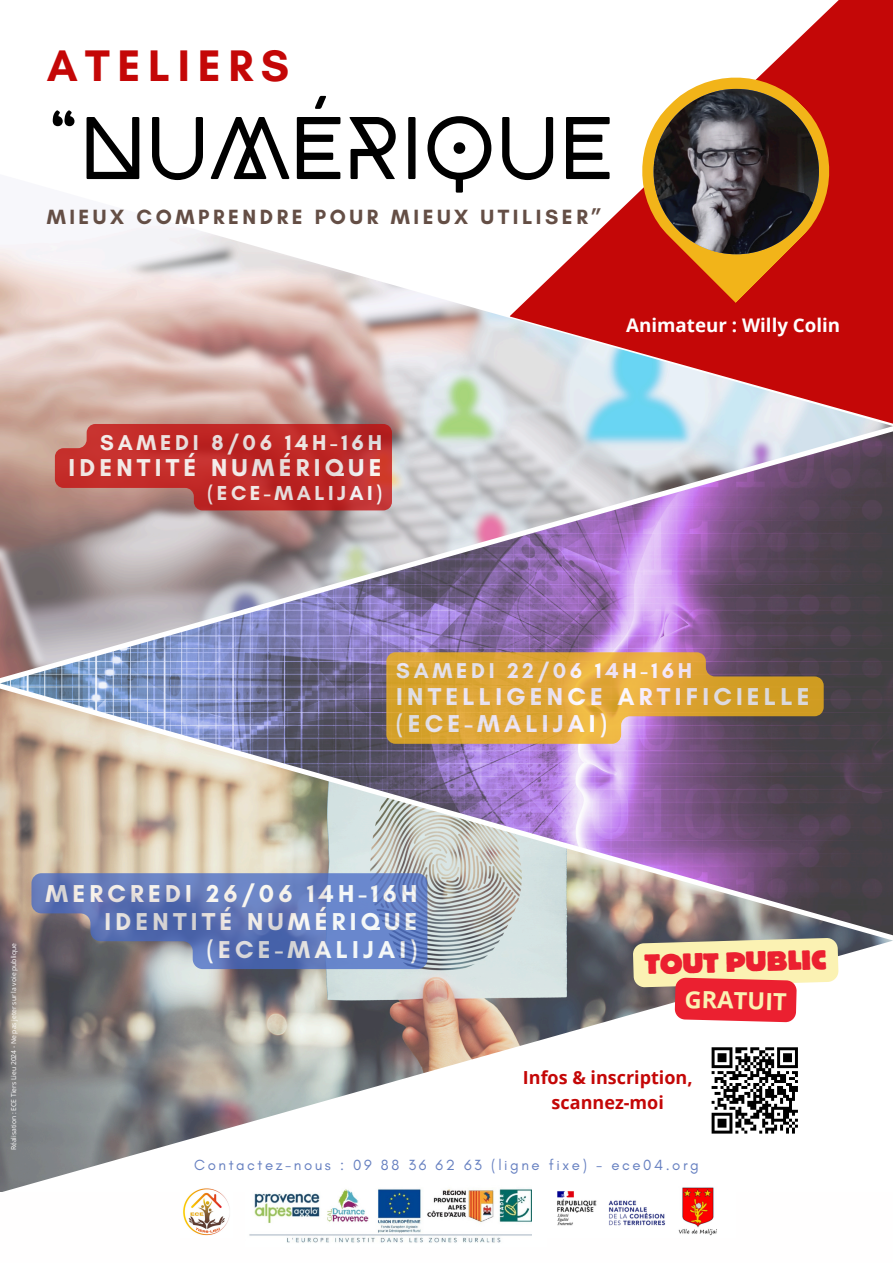
<style>
.page{position:relative;width:893px;height:1263px;background:#fff}
.page>*{position:absolute;margin:0;border:0;box-sizing:border-box;transform-origin:0 0}
.t1{font:83.62px "Coco Bike R";color:#000}
.t2{font:700 45px "Glacial Indifference";letter-spacing:.17em;color:#c40707}
.t3{font:800 29.03px "Bloc";color:#eb2030}
.t4{font:700 24.9px/27.8px "Glacial Indifference";letter-spacing:.17em;color:#fff}
.t5{font:700 23.7px "Open Sans";color:#faf1b3}
.t6{font:700 21.9px "Glacial Indifference";letter-spacing:.17em;color:#fff}
.t7{font:700 21px "Glacial Indifference";letter-spacing:.17em;color:#644e45}
.t8{font:700 20.62px "Glacial Indifference";letter-spacing:.17em;color:#fff}
.t9{font:700 18.75px "Open Sans";color:#fffefe}
.t10{font:700 18px/24.8px "Open Sans";color:#c40707;text-align:center}
.t11{font:15px "Glacial Indifference";letter-spacing:.17em;color:#657fc0}
.t12{font:6.75px "Open Sans";color:#fffefe}
</style>
<div class="page">
<svg style="left:768px;top:0;width:125px;height:174px;fill:#c40707"></svg>
<img style="left:0;top:174px;width:893px;height:504px">
<img style="left:0;top:688px;width:893px;height:504px">
<img style="left:246px;top:1185px;width:287px;height:58px">
<svg style="left:633px;top:68px;width:205px;height:235px;fill:#c40707"></svg>
<img style="left:653px;top:89px;width:166px;height:165px">
<img style="left:180px;top:1186px;width:52px;height:50px">
<img style="left:533px;top:1181px;width:203px;height:55px">
<svg style="left:386px;top:652px;width:437px;height:92px;background:#c49442"></svg>
<svg style="left:31px;top:873px;width:396px;height:96px;background:#6578b0"></svg>
<svg style="left:55px;top:424px;width:337px;height:86px;background:#be3734"></svg>
<svg style="left:633px;top:938px;width:205px;height:84px;background:#e9aa90"></svg>
<div style="left:705px;top:1041px;width:99px;height:98px;background:#fff"></div>
<svg style="left:711px;top:1047px;width:87px;height:87px"></svg>
<h5 class="t2" style="left:47px;top:38px;width:244px">ATELIERS</h5>
<h6 class="t1" style="left:47px;top:101px;width:567px">“NUMÉRIQUE</h6>
<h5 class="t7" style="left:47px;top:204px;width:557px">MIEUX COMPRENDRE POUR MIEUX UTILISER”</h5>
<h4 class="t9" style="left:626px;top:312px;width:215px">Animateur : Willy Colin</h4>
<p class="t6" style="left:100px;top:429px;width:283px">SAMEDI 8/06 14H-16H</p>
<p class="t4" style="left:69px;top:454px;width:314px">IDENTITÉ NUMÉRIQUE</p>
<p class="t8" style="left:207px;top:480px;width:176px">(ECE-MALIJAI)</p>
<p class="t6" style="left:396px;top:657px;width:297px">SAMEDI 22/06 14H-16H</p>
<p class="t4" style="left:396px;top:682px;width:415px;line-height:27.6px">INTELLIGENCE ARTIFICIELLE (ECE-MALIJAI)</p>
<h2 class="t12" style="left:9px;top:1150px;width:209px;rotate:-90deg">Réalisation : ECE Tiers Lieu 2024 - Ne pas jeter sur la voie publique</h2>
<p class="t4" style="left:46px;top:879px;width:373px;text-align:right">MERCREDI 26/06 14H-16H<br>IDENTITÉ NUMÉRIQUE (ECE-MALIJAI)</p>
<p class="t3" style="left:644px;top:949px;width:183px;rotate:-2deg">TOUT PUBLIC</p>
<p class="t5" style="left:685px;top:982px;width:104px;rotate:1deg">GRATUIT</p>
<h4 class="t10" style="left:523px;top:1065px;width:171px">Infos &amp; inscription, scannez-moi</h4>
<h6 class="t11" style="left:194px;top:1155px;width:506px">Contactez-nous : 09 88 36 62 63 (ligne fixe) - ece04.org</h6>
</div>
